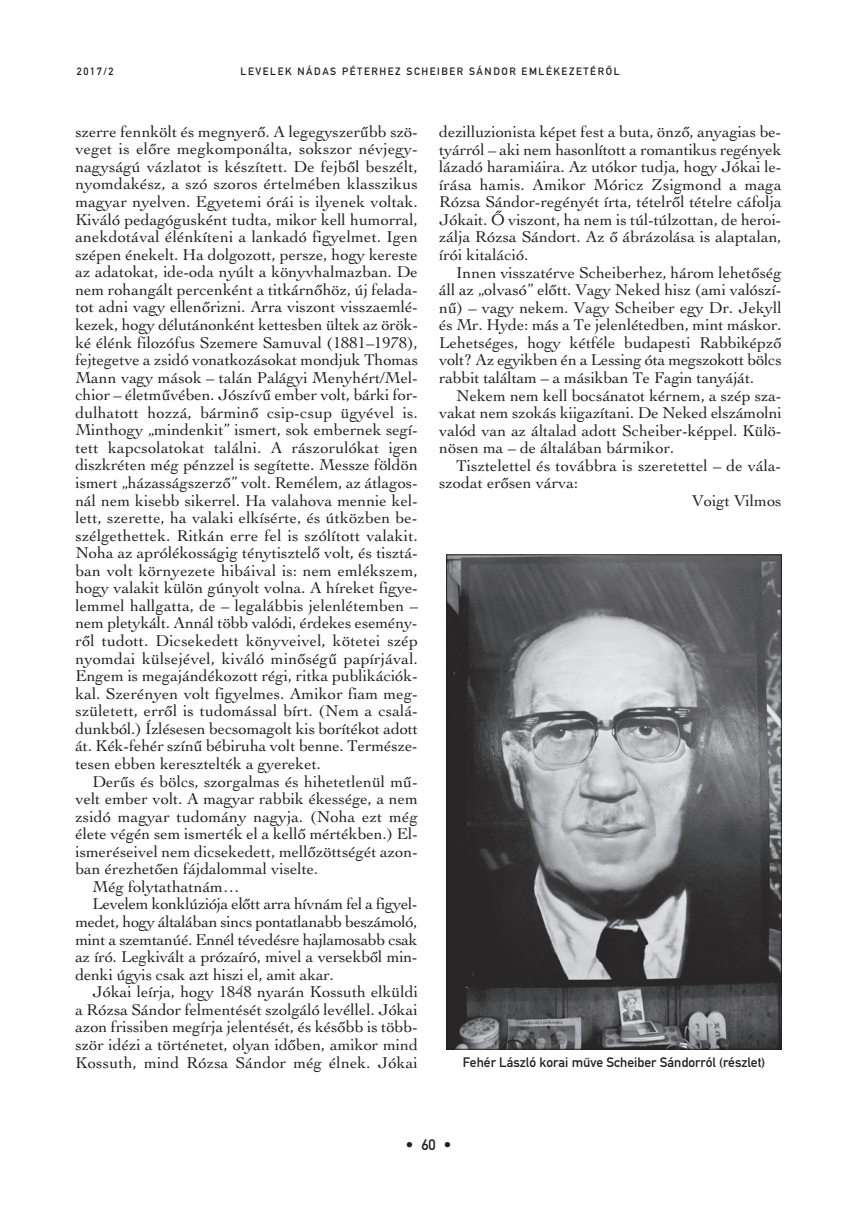
<style>
.page{position:relative;width:852px;height:1211px;background:#fff}
.page>*{position:absolute;margin:0;border:0;box-sizing:border-box;transform-origin:0 0}
.t1{font:16.5px/17.5px "Cochin H";color:#231f20;text-align:justify}
.t2{font:16.5px "Cochin H";letter-spacing:-.02em;color:#231f20}
.t3{font:15px "DIN Mitte H";color:#231f20}
.t4{font:13.5px "DIN Mitte H";color:#231f20}
.t5{font:10.5px "DIN Mitte H";letter-spacing:.15em;color:#231f20}
</style>
<div class="page">
<img style="left:448px;top:556px;width:331px;height:491px">
<p class="t5" style="left:77px;top:68px;width:38px">2017/2</p>
<p class="t5" style="left:240px;top:68px;width:380px">LEVELEK NÁDAS PÉTERHEZ SCHEIBER SÁNDOR EMLÉKEZETÉRÔL</p>
<p class="t1" style="left:75px;top:124px;width:344px">szerre fennkölt és megnyerô. A legegyszerûbb szö&shy;veget is elôre megkomponálta, sokszor névjegy&shy;nagyságú vázlatot is készített. De fejbôl beszélt, nyomdakész, a szó szoros értelmében klasszikus magyar nyelven. Egyetemi órái is ilyenek voltak.<br>Kiváló pedagógusként tudta, mikor kell humorral, anekdotával élénkíteni a lankadó figyelmet. Igen szépen énekelt. Ha dolgozott, persze, hogy kereste az adatokat, ide-oda nyúlt a könyvhalmazban. De nem rohangált percenként a titkárnôhöz, új felada&shy;tot adni vagy ellenôrizni. Arra viszont visszaemlé&shy;kezek, hogy délutánonként kettesben ültek az örök&shy;ké élénk filozófus Szemere Samuval (1881–1978), fejtegetve a zsidó vonatkozásokat mondjuk Thomas Mann vagy mások – talán Palágyi Menyhért/Mel&shy;chior – életmûvében. Jószívû ember volt, bárki for&shy;dulhatott hozzá, bárminô csip-csup ügyével is.<br>Minthogy „mindenkit” ismert, sok embernek segí&shy;tett kapcsolatokat találni. A rászorulókat igen diszkréten még pénzzel is segítette. Messze földön ismert „házasságszerzô” volt. Remélem, az átlagos&shy;nál nem kisebb sikerrel. Ha valahova mennie kel&shy;lett, szerette, ha valaki elkísérte, és útközben be&shy;szélgethettek. Ritkán erre fel is szólított valakit.<br>Noha az aprólékosságig ténytisztelô volt, és tisztá&shy;ban volt környezete hibáival is: nem emlékszem, hogy valakit külön gúnyolt volna. A híreket figye&shy;lemmel hallgatta, de – legalábbis jelenlétemben – nem pletykált. Annál több valódi, érdekes esemény&shy;rôl tudott. Dicsekedett könyveivel, kötetei szép nyomdai külsejével, kiváló minôségû papírjával.<br>Engem is megajándékozott régi, ritka publikációk&shy;kal. Szerényen volt figyelmes. Amikor fiam meg&shy;született, errôl is tudomással bírt. (Nem a csalá&shy;dunkból.) Ízlésesen becsomagolt kis borítékot adott át. Kék-fehér színû bébiruha volt benne. Természe&shy;tesen ebben keresztelték a gyereket.</p>
<p class="t1" style="left:92px;top:774px;width:327px">Derûs és bölcs, szorgalmas és hihetetlenül mû -</p>
<p class="t1" style="left:75px;top:791px;width:344px">velt ember volt. A magyar rabbik ékessége, a nem</p>
<p class="t1" style="left:75px;top:809px;width:344px">zsidó magyar tudomány nagyja. (Noha ezt még</p>
<p class="t1" style="left:75px;top:826px;width:344px">élete végén sem ismerték el a kellô mértékben.) El-</p>
<p class="t1" style="left:75px;top:844px;width:344px">ismeréseivel nem dicsekedett, mellôzöttségét azon-</p>
<p class="t1" style="left:75px;top:862px;width:244px">ban érezhetôen fájdalommal viselte.</p>
<p class="t1" style="left:92px;top:879px;width:149px">Még folytathatnám…</p>
<p class="t2" style="left:92px;top:898px;width:326px">Levelem konklúziója elôtt arra hívnám fel a figyel-</p>
<p class="t2" style="left:75px;top:915px;width:343px">medet, hogy általában sincs pontatlanabb beszámoló,</p>
<p class="t2" style="left:75px;top:933px;width:344px">mint a szemtanúé. Ennél tévedésre hajlamosabb csak</p>
<p class="t1" style="left:75px;top:949px;width:344px">az író. Legkivált a prózaíró, mivel a versekbôl min-</p>
<p class="t1" style="left:75px;top:967px;width:260px">denki úgyis csak azt hiszi el, amit akar.</p>
<p class="t1" style="left:92px;top:984px;width:327px">Jókai leírja, hogy 1848 nyarán Kossuth elküldi</p>
<p class="t1" style="left:75px;top:1002px;width:344px">a Rózsa Sándor felmentését szolgáló levéllel. Jókai</p>
<p class="t1" style="left:75px;top:1020px;width:344px">azon frissiben megírja jelentését, és késôbb is több-</p>
<p class="t1" style="left:75px;top:1037px;width:344px">ször idézi a történetet, olyan idôben, amikor mind</p>
<p class="t1" style="left:75px;top:1055px;width:344px">Kossuth, mind Rózsa Sándor még élnek. Jókai</p>
<p class="t1" style="left:439px;top:124px;width:344px">dez il luzionista képet fest a buta, önzô, anyagias be&shy;tyárról – aki nem hasonlított a romantikus regények lázadó haramiáira. Az utókor tudja, hogy Jókai le&shy;írása hamis. Amikor Móricz Zsigmond a maga Rózsa Sándor-regényét írta, tételrôl tételre cáfolja Jókait. Ô viszont, ha nem is túl-túlzottan, de heroi - zálja Rózsa Sándort. Az ô ábrázolása is alaptalan, írói kitaláció.</p>
<p class="t1" style="left:439px;top:265px;width:344px;text-indent:17px">Innen visszatérve Scheiberhez, három lehetôség áll az „olvasó” elôtt. Vagy Neked hisz (ami valószí - nû) – vagy nekem. Vagy Scheiber egy Dr. Jekyll és Mr. Hyde: más a Te jelenlétedben, mint máskor.<br>Lehetséges, hogy kétféle budapesti Rabbiképzô volt? Az egyikben én a Lessing óta megszokott bölcs rabbit találtam – a másikban Te Fagin tanyáját.</p>
<p class="t1" style="left:439px;top:388px;width:344px;text-indent:17px">Nekem nem kell bocsánatot kérnem, a szép sza&shy;vakat nem szokás kiigazítani. De Neked elszámolni valód van az általad adott Scheiber-képpel. Külö&shy;nösen ma – de általában bármikor.</p>
<p class="t1" style="left:456px;top:458px;width:326px">Tisztelettel és továbbra is szeretettel – de vála-</p>
<p class="t1" style="left:439px;top:476px;width:140px">szodat erôsen várva:</p>
<p class="t1" style="left:692px;top:493px;width:91px">Voigt Vilmos</p>
<p class="t4" style="left:462px;top:1057px;width:304px">Fehér László korai mûve Scheiber Sándorról (részlet)</p>
<p class="t3" style="left:406px;top:1139px;width:47px">•60•</p>
</div>
